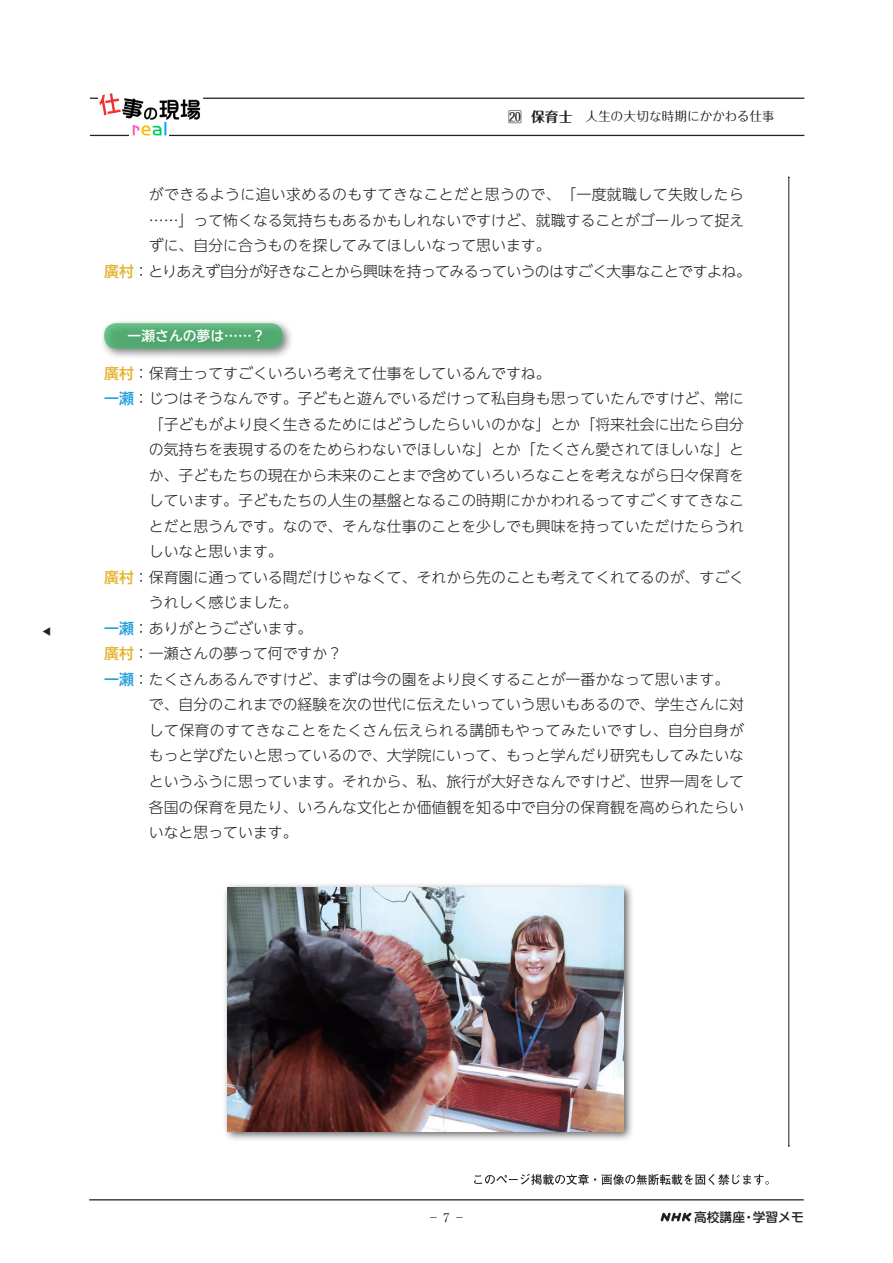
<style>
.page{position:relative;width:893px;height:1263px;background:#fff}
.page>*{position:absolute;margin:0;border:0;box-sizing:border-box;transform-origin:0 0}
.t1{font:300 14.85px "UD Shin Go NT Pro";color:#231f20}
.t2{font:300 14.85px "UD Shin Go NT Pro";letter-spacing:.025em;color:#231f20}
.t3{font:300 14.85px "UD Shin Go NT Pro";letter-spacing:-.04em;color:#231f20}
.t4{font:500 13.8px "UD Shin M Go Pro";color:#fff}
.t5{font:12.75px "Maru Fo Pro";letter-spacing:-.015em;color:#231f20}
.t6{font:500 12.75px "Shin M Go Pro";color:#231f20}
.t7{font:12px "Ryumin Pr 5";color:#231f20}
.t8{font:500 9px "Koz Min Pro";color:#231f20}
.s1{font-weight:700;font-size:13.8px}
.s2{font-weight:500;color:#e6b22c}
.s3{font-weight:500;color:#209ed9}
</style>
<div class="page">
<svg style="left:474px;top:1174px;width:295px;height:11px"></svg>
<hr style="left:89px;top:1199px;width:715px;height:1px;background:#231f20">
<svg style="left:660px;top:1212px;width:32px;height:9px"></svg>
<hr style="left:90px;top:135px;width:714px;height:1px;background:#231f20">
<hr style="left:90px;top:98px;width:714px;height:1px;background:#231f20">
<img style="left:97px;top:93px;width:106px;height:44px">
<hr style="left:788px;top:177px;width:1px;height:969px;background:#231f20">
<div style="left:99px;top:318px;width:194px;height:42px;background:#231f20;opacity:.75"></div>
<div style="left:104px;top:323px;width:179px;height:26px;background:linear-gradient(to bottom,#5db57c,#4fa66e);border-radius:12px"></div>
<div style="left:222px;top:882px;width:413px;height:261px;background:#231f20;opacity:.75"></div>
<img style="left:227px;top:887px;width:396px;height:244px">
<p class="t8" style="left:53px;top:627px;width:10px;rotate:90deg">▼</p>
<p class="t5" style="left:531px;top:106px;width:245px"><span class="s1">保育士</span>　人生の大切な時期にかかわる仕事</p>
<p class="t2" style="left:149px;top:183px;width:597px">ができるように追い求めるのもすてきなことだと思うので、「一度就職して失敗したら</p>
<p class="t1" style="left:149px;top:208px;width:597px">……」って怖くなる気持ちもあるかもしれないですけど、就職することがゴールって捉え</p>
<p class="t1" style="left:149px;top:234px;width:403px">ずに、自分に合うものを探してみてほしいなって思います。</p>
<p class="t3" style="left:104px;top:259px;width:648px"><span class="s2">廣村</span>：とりあえず自分が好きなことから興味を持ってみるっていうのはすごく大事なことですよね。</p>
<p class="t4" style="left:128px;top:325px;width:140px">一瀬さんの夢は……？</p>
<p class="t1" style="left:104px;top:361px;width:448px"><span class="s2">廣村</span>：保育士ってすごくいろいろ考えて仕事をしているんですね。</p>
<p class="t1" style="left:104px;top:387px;width:641px"><span class="s3">一瀬</span>：じつはそうなんです。子どもと遊んでいるだけって私自身も思っていたんですけど、常に</p>
<p class="t1" style="left:149px;top:412px;width:597px">「子どもがより良く生きるためにはどうしたらいいのかな」とか「将来社会に出たら自分</p>
<p class="t1" style="left:149px;top:438px;width:597px">の気持ちを表現するのをためらわないでほしいな」とか「たくさん愛されてほしいな」と</p>
<p class="t1" style="left:149px;top:463px;width:597px">か、子どもたちの現在から未来のことまで含めていろいろなことを考えながら日々保育を</p>
<p class="t1" style="left:149px;top:489px;width:597px">しています。子どもたちの人生の基盤となるこの時期にかかわれるってすごくすてきなこ</p>
<p class="t1" style="left:149px;top:514px;width:597px">とだと思うんです。なので、そんな仕事のことを少しでも興味を持っていただけたらうれ</p>
<p class="t1" style="left:149px;top:540px;width:135px">しいなと思います。</p>
<p class="t1" style="left:104px;top:565px;width:641px"><span class="s2">廣村</span>：保育園に通っている間だけじゃなくて、それから先のことも考えてくれてるのが、すごく</p>
<p class="t1" style="left:149px;top:591px;width:150px">うれしく感じました。</p>
<p class="t1" style="left:104px;top:616px;width:210px"><span class="s3">一瀬</span>：ありがとうございます。</p>
<p class="t1" style="left:104px;top:642px;width:240px"><span class="s2">廣村</span>：一瀬さんの夢って何ですか？</p>
<p class="t1" style="left:104px;top:667px;width:627px"><span class="s3">一瀬</span>：たくさんあるんですけど、まずは今の園をより良くすることが一番かなって思います。</p>
<p class="t1" style="left:149px;top:693px;width:597px">で、自分のこれまでの経験を次の世代に伝えたいっていう思いもあるので、学生さんに対</p>
<p class="t2" style="left:149px;top:718px;width:597px">して保育のすてきなことをたくさん伝えられる講師もやってみたいですし、自分自身が</p>
<p class="t1" style="left:149px;top:744px;width:597px">もっと学びたいと思っているので、大学院にいって、もっと学んだり研究もしてみたいな</p>
<p class="t1" style="left:149px;top:769px;width:597px">というふうに思っています。それから、私、旅行が大好きなんですけど、世界一周をして</p>
<p class="t1" style="left:149px;top:795px;width:597px">各国の保育を見たり、いろんな文化とか価値観を知る中で自分の保育観を高められたらい</p>
<p class="t1" style="left:149px;top:820px;width:150px">いなと思っています。</p>
<p class="t7" style="left:427px;top:1208px;width:39px">− 7 −</p>
<p class="t6" style="left:694px;top:1206px;width:111px">高校講座・学習メモ</p>
</div>
